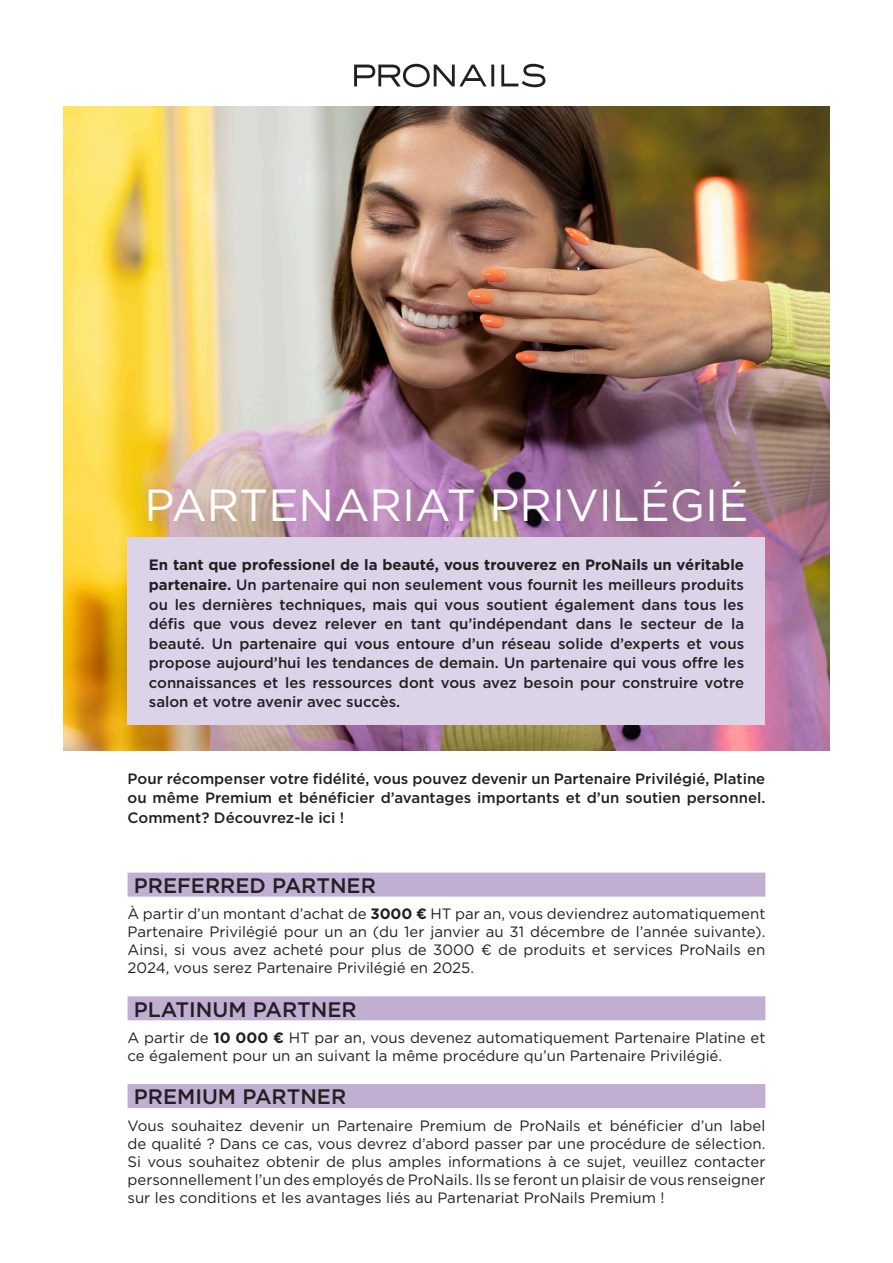
<style>
.page{position:relative;width:893px;height:1263px;background:#fff}
.page>*{position:absolute;margin:0;border:0;box-sizing:border-box;transform-origin:0 0}
.t1{font:45px "Gotham";color:#fff}
.t2{font:500 21px "Gotham";color:#231f20}
.t3{font:15px/18px "Gotham";color:#231f20;text-align:justify}
.t4{font:500 15px/19.5px "Gotham";color:#231f20;text-align:justify}
.s1{font-weight:700}
</style>
<div class="page">
<img style="left:64px;top:106px;width:765px;height:644px">
<svg style="left:354px;top:64px;width:191px;height:23px"></svg>
<div style="left:128px;top:873px;width:637px;height:24px;background:#c0aed3"></div>
<div style="left:128px;top:996px;width:637px;height:24px;background:#c0aed3"></div>
<div style="left:128px;top:1084px;width:637px;height:24px;background:#c0aed3"></div>
<div style="left:128px;top:538px;width:637px;height:187px;background:#dcd3e8"></div>
<p class="t1" style="left:144px;top:476px;width:605px">PARTENARIAT PRIVILÉGIÉ</p>
<p class="t4" style="left:149px;top:555px;width:597px"><span class="s1">En tant que professionel de la beauté, vous trouverez en ProNails un véritable partenaire.</span> Un partenaire qui non seulement vous fournit les meilleurs produits ou les dernières techniques, mais qui vous soutient également dans tous les défis que vous devez relever en tant qu’indépendant dans le secteur de la beauté. Un partenaire qui vous entoure d’un réseau solide d’experts et vous propose aujourd’hui les tendances de demain. Un partenaire qui vous offre les connaissances et les ressources dont vous avez besoin pour construire votre salon et votre avenir avec succès.</p>
<p class="t4" style="left:128px;top:768px;width:639px">Pour récompenser votre fidélité, vous pouvez devenir un Partenaire Privilégié, Platine ou même Premium et bénéficier d’avantages importants et d’un soutien personnel.<br>Comment? Découvrez-le ici !</p>
<p class="t2" style="left:134px;top:872px;width:244px">PREFERRED PARTNER</p>
<p class="t3" style="left:128px;top:905px;width:639px">À partir d’un montant d’achat de <span class="s1">3000 €</span> HT par an, vous deviendrez automatiquement Partenaire Privilégié pour un an (du 1er janvier au 31 décembre de l’année suivante).<br>Ainsi, si vous avez acheté pour plus de 3000 € de produits et services ProNails en 2024, vous serez Partenaire Privilégié en 2025.</p>
<p class="t2" style="left:134px;top:995px;width:224px">PLATINUM PARTNER</p>
<p class="t3" style="left:128px;top:1028px;width:639px">A partir de <span class="s1">10 000 €</span> HT par an, vous devenez automatiquement Partenaire Platine et ce également pour un an suivant la même procédure qu’un Partenaire Privilégié.</p>
<p class="t2" style="left:134px;top:1083px;width:214px">PREMIUM PARTNER</p>
<p class="t3" style="left:128px;top:1116px;width:639px">Vous souhaitez devenir un Partenaire Premium de ProNails et bénéficier d’un label de qualité ? Dans ce cas, vous devrez d’abord passer par une procédure de sélection.<br>Si vous souhaitez obtenir de plus amples informations à ce sujet, veuillez contacter personnellement l’un des employés de ProNails. Ils se feront un plaisir de vous renseigner sur les conditions et les avantages liés au Partenariat ProNails Premium !</p>
</div>
